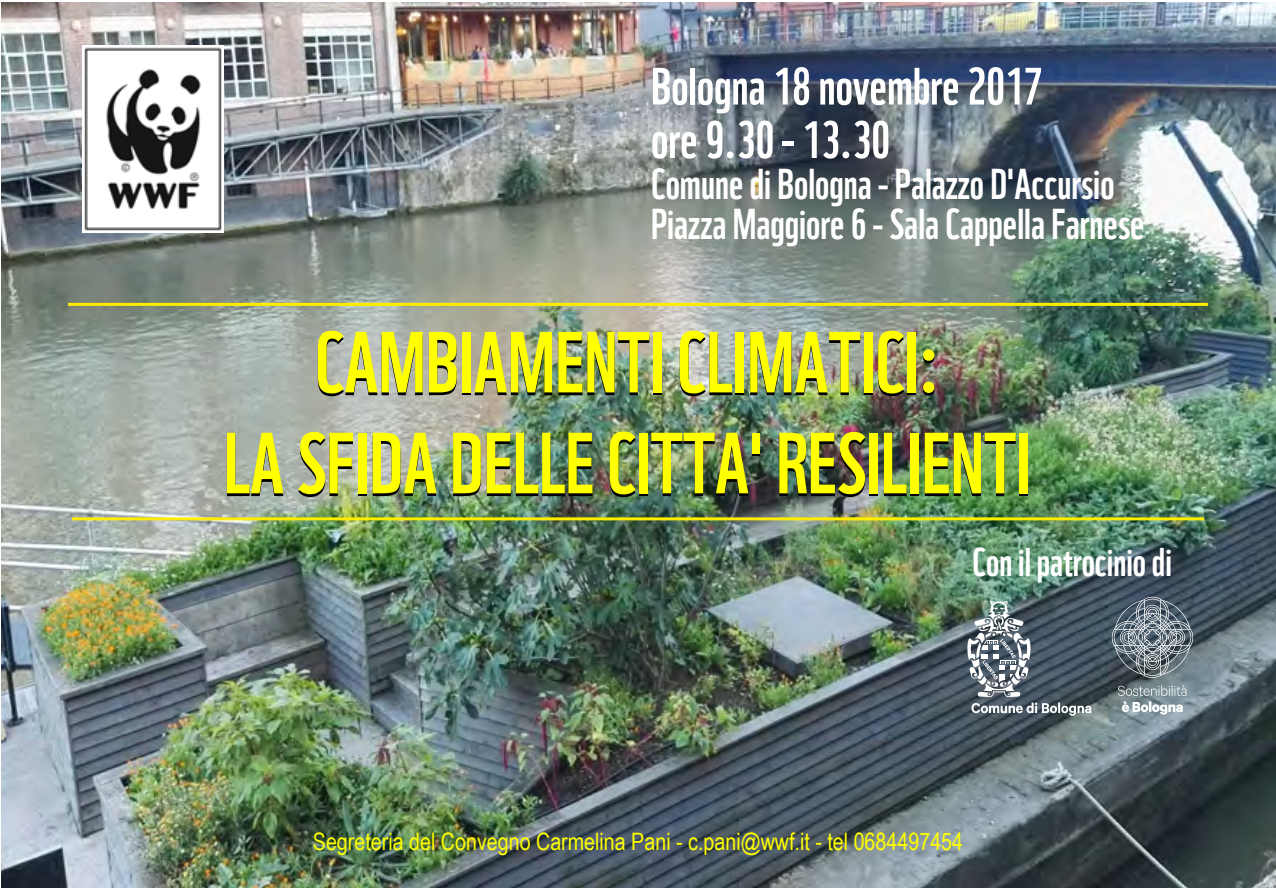
<style>
.page{position:relative;width:1276px;height:888px;background:#fff}
.page>*{position:absolute;margin:0;border:0;box-sizing:border-box;transform-origin:0 0}
.t1{font:84px/100.8px "WWF";color:#ff0;text-align:center}
.t2{font:51px/53.4px "WWF";color:#fff}
.t3{font:42px/39.9px "WWF";color:#fff}
.t4{font:39px "WWF";color:#fff}
.t5{font:24px "Arial Narrow";color:#ff0}
</style>
<div class="page">
<img style="left:2px;top:2px;width:1274px;height:885px">
<hr style="left:68px;top:303px;width:1140px;height:3px;background:#ffed00">
<img style="left:955px;top:585px;width:151px;height:143px">
<img style="left:82px;top:46px;width:141px;height:186px">
<hr style="left:72px;top:517px;width:1132px;height:3px;background:#ffed00">
<img style="left:1092px;top:583px;width:121px;height:144px">
<p class="t2" style="left:651px;top:55px;width:393px">Bologna 18novembre 2017 ore 9.30 - 13.30</p>
<p class="t3" style="left:651px;top:160px;width:495px">Comune di Bologna - Palazzo D'Accursio<br>Piazza Maggiore 6 - Sala Cappella Farnese</p>
<h1 class="t1" style="left:224px;top:303px;width:808px">CAMBIAMENTI CLIMATICI:<br>LA SFIDA DELLE CITTA' RESILIENTI</h1>
<p class="t4" style="left:972px;top:531px;width:201px">Con il patrocinio di</p>
<p class="t5" style="left:313px;top:823px;width:652px">Segreteria del Convegno Carmelina Pani - c.pani@wwf.it - tel 0684497454</p>
</div>
